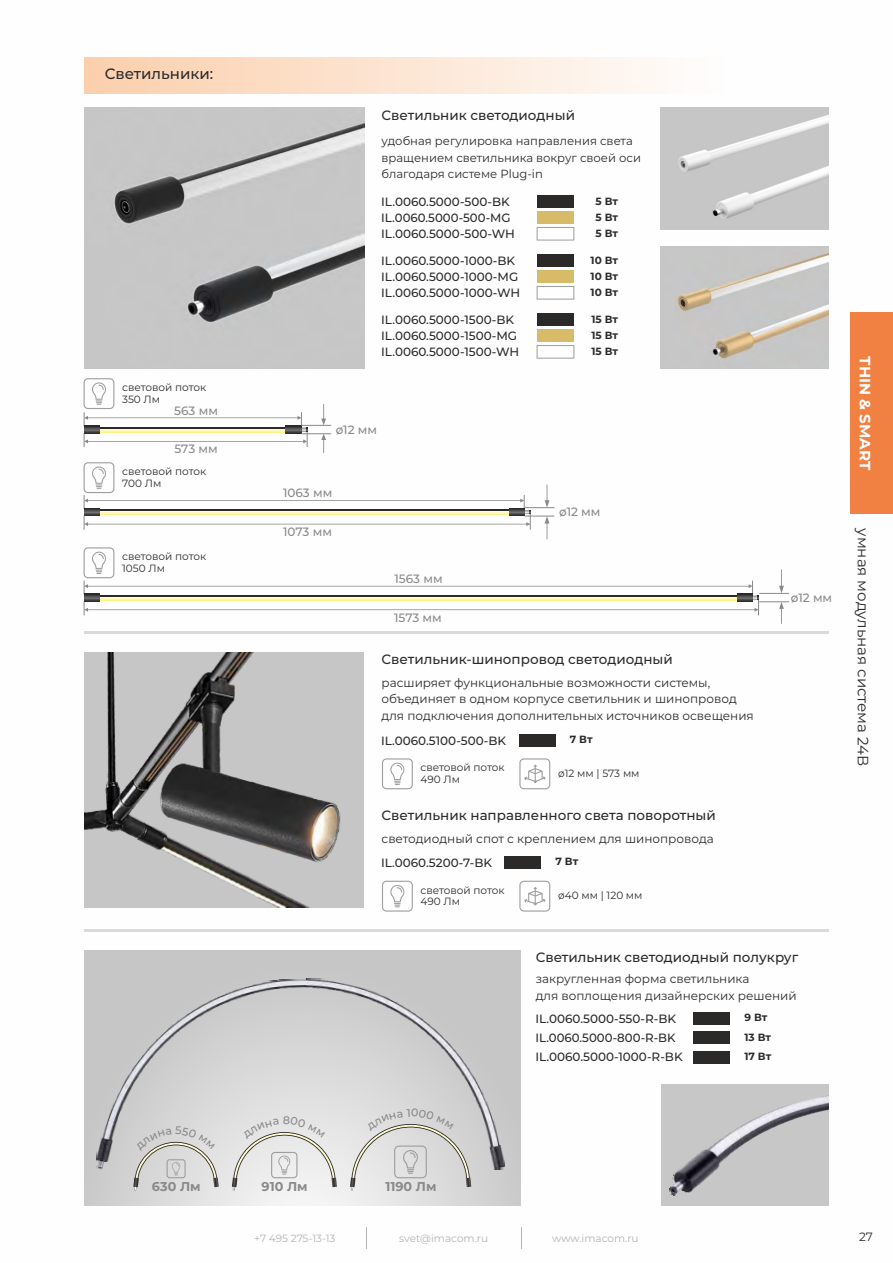
<style>
.page{position:relative;width:893px;height:1263px;background:#fff}
.page>*{position:absolute;margin:0;border:0;box-sizing:border-box;transform-origin:0 0}
.t1{font:15px "Montserrat";color:#2b2a29}
.t2{font:500 15px "Montserrat";color:#2b2a29}
.t3{font:700 15px "Montserrat";color:#fefefe}
.t4{font:500 13.5px "Montserrat";color:#2b2a29}
.t5{font:700 12.75px "Montserrat";color:#898989}
.t6{font:500 12px/15.9px "Montserrat";color:#2b2a29}
.t7{font:12px/16.5px "Montserrat";color:#2b2a29}
.t8{font:500 12px "Montserrat";color:#898989}
.t9{font:11.7px/16.2px "Montserrat";color:#2b2a29}
.t10{font:10.5px/11.6px "Montserrat";color:#2b2a29}
.t11{font:700 10.5px/15.9px "Montserrat";color:#2b2a29;text-align:justify}
.t12{font:10.5px "Montserrat";color:#b2b3b3}
</style>
<div class="page">
<svg style="left:366px;top:1228px;width:1px;height:21px"></svg>
<svg style="left:521px;top:1228px;width:1px;height:21px"></svg>
<div style="left:84px;top:58px;width:809px;height:35px;background:linear-gradient(to right,#fbd1af,#fff)"></div>
<img style="left:84px;top:107px;width:280px;height:262px">
<div style="left:537px;top:196px;width:37px;height:12px;background:#2b2a29"></div>
<div style="left:537px;top:211px;width:37px;height:13px;background:#d7bb69"></div>
<div style="left:537px;top:227px;width:37px;height:13px;background:#fefefe;border:1px solid #9d9e9e"></div>
<div style="left:537px;top:255px;width:37px;height:12px;background:#2b2a29"></div>
<div style="left:537px;top:271px;width:37px;height:12px;background:#d7bb69"></div>
<div style="left:537px;top:286px;width:37px;height:13px;background:#fefefe;border:1px solid #9d9e9e"></div>
<div style="left:537px;top:314px;width:37px;height:12px;background:#2b2a29"></div>
<div style="left:537px;top:330px;width:37px;height:12px;background:#d7bb69"></div>
<div style="left:537px;top:345px;width:37px;height:14px;background:#fefefe;border:1px solid #9d9e9e"></div>
<img style="left:660px;top:107px;width:169px;height:123px">
<img style="left:660px;top:246px;width:169px;height:123px">
<hr style="left:759px;top:601px;width:30px;height:1px;background:#898989">
<hr style="left:759px;top:593px;width:30px;height:1px;background:#898989">
<svg style="left:779px;top:602px;width:5px;height:22px"></svg>
<svg style="left:779px;top:569px;width:5px;height:24px"></svg>
<svg style="left:84px;top:580px;width:675px;height:35px"></svg>
<img style="left:84px;top:653px;width:280px;height:255px">
<svg style="left:84px;top:950px;width:436px;height:255px;background:#cfcecf"></svg>
<div style="left:693px;top:1012px;width:37px;height:12px;background:#2b2a29"></div>
<div style="left:693px;top:1031px;width:37px;height:13px;background:#2b2a29"></div>
<div style="left:693px;top:1051px;width:37px;height:12px;background:#2b2a29"></div>
<img style="left:91px;top:973px;width:414px;height:210px">
<div style="left:519px;top:734px;width:37px;height:12px;background:#2b2a29"></div>
<div style="left:519px;top:758px;width:31px;height:31px;border:1px solid #9d9e9e;border-radius:4px"></div>
<svg style="left:524px;top:765px;width:21px;height:18px"></svg>
<div style="left:504px;top:856px;width:37px;height:13px;background:#2b2a29"></div>
<div style="left:519px;top:881px;width:31px;height:30px;border:1px solid #9d9e9e;border-radius:4px"></div>
<svg style="left:524px;top:887px;width:21px;height:18px"></svg>
<hr style="left:84px;top:631px;width:744px;height:3px;background:#d9dada">
<hr style="left:84px;top:929px;width:744px;height:2px;background:#d9dada">
<div style="left:661px;top:1084px;width:168px;height:121px;background:#c7c7c7"></div>
<img style="left:669px;top:1095px;width:160px;height:101px">
<svg style="left:84px;top:412px;width:224px;height:35px"></svg>
<svg style="left:286px;top:426px;width:15px;height:7px"></svg>
<svg style="left:84px;top:426px;width:15px;height:7px"></svg>
<hr style="left:301px;top:433px;width:30px;height:1px;background:#898989">
<hr style="left:301px;top:425px;width:30px;height:1px;background:#898989">
<svg style="left:321px;top:434px;width:5px;height:19px"></svg>
<svg style="left:321px;top:404px;width:5px;height:21px"></svg>
<svg style="left:92px;top:382px;width:14px;height:23px"></svg>
<div style="left:84px;top:378px;width:30px;height:31px;border:1px solid #9d9e9e;border-radius:4px"></div>
<svg style="left:390px;top:763px;width:14px;height:22px"></svg>
<div style="left:382px;top:758px;width:31px;height:31px;border:1px solid #9d9e9e;border-radius:4px"></div>
<svg style="left:390px;top:885px;width:14px;height:22px"></svg>
<div style="left:382px;top:881px;width:31px;height:30px;border:1px solid #9d9e9e;border-radius:4px"></div>
<svg style="left:84px;top:466px;width:470px;height:73px"></svg>
<div style="left:84px;top:462px;width:30px;height:31px;border:1px solid #9d9e9e;border-radius:4px"></div>
<svg style="left:92px;top:552px;width:14px;height:22px"></svg>
<div style="left:84px;top:547px;width:30px;height:31px;border:1px solid #9d9e9e;border-radius:4px"></div>
<div style="left:850px;top:313px;width:43px;height:201px;background:#f08143"></div>
<svg style="left:133px;top:1126px;width:86px;height:64px;background:#d2d1d0"></svg>
<svg style="left:231px;top:1116px;width:106px;height:74px;background:#e0e0df"></svg>
<svg style="left:350px;top:1108px;width:122px;height:82px;background:#d6d6d5"></svg>
<p class="t2" style="left:105px;top:65px;width:110px">Светильники:</p>
<p class="t10" style="left:122px;top:381px;width:86px">световой поток<br>350 Лм</p>
<p class="t8" style="left:174px;top:404px;width:45px">563 мм</p>
<p class="t8" style="left:174px;top:441px;width:45px">573 мм</p>
<p class="t10" style="left:122px;top:465px;width:86px">световой поток<br>700 Лм</p>
<p class="t10" style="left:122px;top:551px;width:86px">световой поток<br>1050 Лм</p>
<p class="t4" style="left:382px;top:107px;width:195px">Светильник светодиодный</p>
<p class="t9" style="left:382px;top:133px;width:261px">удобная регулировка направления света вращением светильника вокруг своей оси благодаря системе Plug-in</p>
<p class="t6" style="left:381px;top:194px;width:135px">IL.0060.5000-500-BK<br>IL.0060.5000-500-MG<br>IL.0060.5000-500-WH</p>
<p class="t11" style="left:596px;top:193px;width:24px">5 Вт 5 Вт 5 Вт</p>
<p class="t6" style="left:381px;top:253px;width:141px">IL.0060.5000-1000-BK<br>IL.0060.5000-1000-MG<br>IL.0060.5000-1000-WH</p>
<p class="t11" style="left:591px;top:252px;width:29px">10 Вт 10 Вт 10 Вт</p>
<p class="t6" style="left:381px;top:312px;width:139px">IL.0060.5000-1500-BK<br>IL.0060.5000-1500-MG<br>IL.0060.5000-1500-WH</p>
<p class="t11" style="left:591px;top:311px;width:28px">15 Вт 15 Вт 15 Вт</p>
<p class="t8" style="left:336px;top:422px;width:43px">ø12 мм</p>
<p class="t8" style="left:283px;top:486px;width:51px">1063 мм</p>
<p class="t8" style="left:283px;top:524px;width:50px">1073 мм</p>
<p class="t8" style="left:394px;top:571px;width:50px">1563 мм</p>
<p class="t8" style="left:394px;top:610px;width:49px">1573 мм</p>
<p class="t8" style="left:559px;top:504px;width:43px">ø12 мм</p>
<p class="t4" style="left:382px;top:651px;width:293px">Светильник-шинопровод светодиодный</p>
<p class="t7" style="left:382px;top:674px;width:374px">расширяет функциональные возможности системы, объединяет в одном корпусе светильник и шинопровод для подключения дополнительных источников освещения</p>
<p class="t6" style="left:381px;top:732px;width:127px">IL.0060.5100-500-BK</p>
<p class="t11" style="left:570px;top:731px;width:24px">7 Вт</p>
<p class="t10" style="left:421px;top:762px;width:86px">световой поток<br>490 Лм</p>
<p class="t10" style="left:558px;top:767px;width:83px">ø12 мм | 573 мм</p>
<p class="t4" style="left:382px;top:807px;width:336px">Светильник направленного света поворотный</p>
<p class="t7" style="left:382px;top:831px;width:334px">светодиодный спот с креплением для шинопровода</p>
<p class="t6" style="left:381px;top:855px;width:112px">IL.0060.5200-7-BK</p>
<p class="t11" style="left:555px;top:854px;width:24px">7 Вт</p>
<p class="t10" style="left:558px;top:889px;width:86px">ø40 мм | 120 мм</p>
<p class="t10" style="left:421px;top:884px;width:86px">световой поток<br>490 Лм</p>
<p class="t8" style="left:791px;top:590px;width:43px">ø12 мм</p>
<p class="t4" style="left:536px;top:948px;width:264px">Светильник светодиодный полукруг</p>
<p class="t7" style="left:536px;top:970px;width:262px">закругленная форма светильника<br>для воплощения дизайнерских решений</p>
<p class="t6" style="left:535px;top:1010px;width:142px">IL.0060.5000-550-R-BK</p>
<p class="t11" style="left:744px;top:1009px;width:25px">9 Вт</p>
<p class="t6" style="left:535px;top:1030px;width:142px">IL.0060.5000-800-R-BK</p>
<p class="t11" style="left:744px;top:1029px;width:28px">13 Вт</p>
<p class="t6" style="left:535px;top:1049px;width:149px">IL.0060.5000-1000-R-BK</p>
<p class="t11" style="left:744px;top:1048px;width:28px">17 Вт</p>
<p class="t3" style="left:874px;top:356px;width:115px;rotate:90deg">THIN &amp; SMART</p>
<p class="t1" style="left:872px;top:528px;width:239px;rotate:90deg">умная модульная система 24В</p>
<p class="t5" style="left:152px;top:1179px;width:50px">630 Лм</p>
<p class="t5" style="left:262px;top:1179px;width:48px">910 Лм</p>
<p class="t5" style="left:385px;top:1179px;width:53px">1190 Лм</p>
<p class="t12" style="left:254px;top:1232px;width:83px">+7 495 275-13-13</p>
<p class="t12" style="left:399px;top:1232px;width:90px">svet@imacom.ru</p>
<p class="t12" style="left:552px;top:1232px;width:88px">www.imacom.ru</p>
<p class="t7" style="left:859px;top:1229px;width:15px">27</p>
</div>
